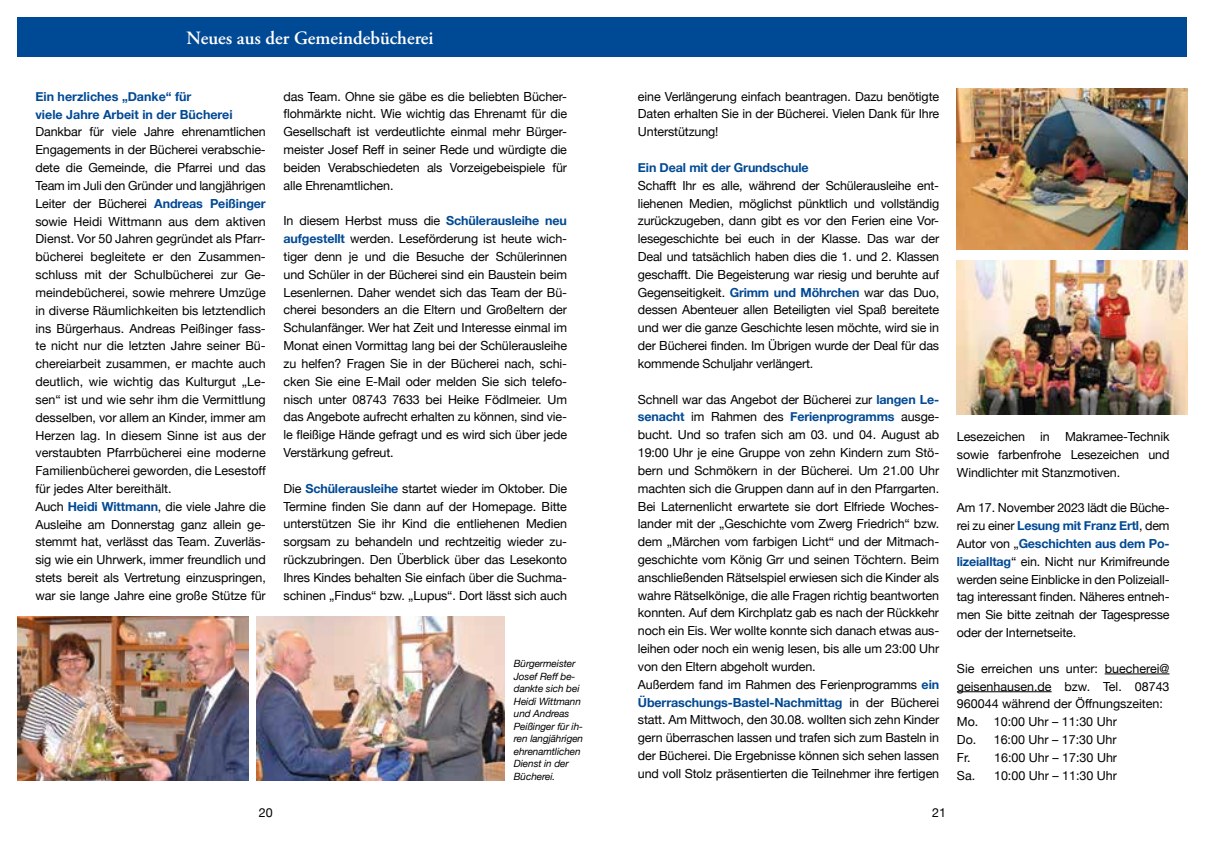
<style>
.page{position:relative;width:1205px;height:851px;background:#fff}
.page>*{position:absolute;margin:0;border:0;box-sizing:border-box;transform-origin:0 0}
.t1{font:600 18.75px "Adobe Garamond Pro";color:#fff}
.t2{font:12.5px/17.8px "Helvetica Neue";letter-spacing:-.01em;color:#000;text-align:justify}
.t3{font:700 12.5px/17.8px "Helvetica Neue";color:#004994}
.t4{font:italic 10px/12.5px "Helvetica Neue";letter-spacing:-.01em;color:#000}
.s1{font-weight:700;color:#004994}
</style>
<div class="page">
<div style="left:18px;top:18px;width:1169px;height:39px;background:#004994"></div>
<hr style="left:1104px;top:673px;width:65px;height:1px;background:#000">
<hr style="left:957px;top:691px;width:94px;height:1px;background:#000">
<img style="left:18px;top:617px;width:230px;height:163px">
<img style="left:256px;top:617px;width:248px;height:163px">
<img style="left:957px;top:89px;width:230px;height:161px">
<img style="left:957px;top:260px;width:230px;height:155px">
<h1 class="t1" style="left:187px;top:27px;width:248px">Neues aus der Gemeindebücherei</h1>
<p class="t3" style="left:35px;top:88px;width:199px">Ein herzliches „Danke“ für<br>viele Jahre Arbeit in der Bücherei</p>
<p class="t2" style="left:35px;top:124px;width:232px;text-align:left">Dankbar für viele Jahre ehrenamtlichen Engagements in der Bücherei verabschie&shy;dete die Gemeinde, die Pfarrei und das Team im Juli den Gründer und langjährigen Leiter der Bücherei <span class="s1">Andreas Peißinger </span>sowie Heidi Wittmann aus dem aktiven Dienst. Vor 50 Jahren gegründet als Pfarr&shy;bücherei begleitete er den Zusammen&shy;schluss mit der Schulbücherei zur Ge&shy;meindebücherei, sowie mehrere Umzüge in diverse Räumlichkeiten bis letztendlich ins Bürgerhaus. Andreas Peißinger fass&shy;te nicht nur die letzten Jahre seiner Bü&shy;chereiarbeit zusammen, er machte auch deutlich, wie wichtig das Kulturgut „Le&shy;sen“ ist und wie sehr ihm die Vermittlung desselben, vor allem an Kinder, immer am Herzen lag. In diesem Sinne ist aus der verstaubten Pfarrbücherei eine moderne Familienbücherei geworden, die Lesestoff für jedes Alter bereithält.<br>Auch <span class="s1">Heidi Wittmann</span>, die viele Jahre die Ausleihe am Donnerstag ganz allein ge&shy;stemmt hat, verlässt das Team. Zuverläs&shy;sig wie ein Uhrwerk, immer freundlich und stets bereit als Vertretung einzuspringen, war sie lange Jahre eine große Stütze für</p>
<p class="t2" style="left:283px;top:88px;width:285px">das Team. Ohne sie gäbe es die beliebten Bücher&shy;flohmärkte nicht. Wie wichtig das Ehrenamt für die Gesellschaft ist verdeutlichte einmal mehr Bürger&shy;meister Josef Reff in seiner Rede und würdigte die beiden Verabschiedeten als Vorzeigebeispiele für alle Ehrenamtlichen.</p>
<p class="t2" style="left:283px;top:213px;width:285px">In diesem Herbst muss die <span class="s1">Schülerausleihe neu aufgestellt</span> werden. Leseförderung ist heute wich&shy;tiger denn je und die Besuche der Schülerinnen und Schüler in der Bücherei sind ein Baustein beim Lesenlernen. Daher wendet sich das Team der Bü&shy;cherei besonders an die Eltern und Großeltern der Schulanfänger. Wer hat Zeit und Interesse einmal im Monat einen Vormittag lang bei der Schülerausleihe zu helfen? Fragen Sie in der Bücherei nach, schi&shy;cken Sie eine E-Mail oder melden Sie sich telefo&shy;nisch unter 08743 7633 bei Heike Födlmeier. Um das Angebote aufrecht erhalten zu können, sind vie&shy;le fleißige Hände gefragt und es wird sich über jede Verstärkung gefreut.</p>
<p class="t2" style="left:283px;top:480px;width:285px">Die <span class="s1">Schülerausleihe</span> startet wieder im Oktober. Die Termine finden Sie dann auf der Homepage. Bitte unterstützen Sie ihr Kind die entliehenen Medien sorgsam zu behandeln und rechtzeitig wieder zu&shy;rückzubringen. Den Überblick über das Lesekonto Ihres Kindes behalten Sie einfach über die Suchma&shy;schinen „Findus“ bzw. „Lupus“. Dort lässt sich auch</p>
<p class="t4" style="left:514px;top:658px;width:71px">Bürgermeister<br>Josef Reff be&shy;dankte sich bei<br>Heidi Wittmann und Andreas<br>Peißinger für ih&shy;ren langjährigen ehrenamtlichen<br>Dienst in der<br>Bücherei.</p>
<p class="t2" style="left:638px;top:88px;width:303px">eine Verlängerung einfach beantragen. Dazu benötigte Daten erhalten Sie in der Bücherei. Vielen Dank für Ihre Unterstützung!</p>
<p class="t3" style="left:638px;top:159px;width:172px">Ein Deal mit der Grundschule</p>
<p class="t2" style="left:638px;top:177px;width:303px">Schafft Ihr es alle, während der Schülerausleihe ent&shy;liehenen Medien, möglichst pünktlich und vollständig zurückzugeben, dann gibt es vor den Ferien eine Vor&shy;lesegeschichte bei euch in der Klasse. Das war der Deal und tatsächlich haben dies die 1. und 2. Klassen geschafft. Die Begeisterung war riesig und beruhte auf Gegenseitigkeit. <span class="s1">Grimm und Möhrchen</span> war das Duo, dessen Abenteuer allen Beteiligten viel Spaß bereitete und wer die ganze Geschichte lesen möchte, wird sie in der Bücherei finden. Im Übrigen wurde der Deal für das kommende Schuljahr verlängert.</p>
<p class="t2" style="left:638px;top:391px;width:303px;text-align:left">Schnell war das Angebot der Bücherei zur <span class="s1">langen Le&shy;senacht</span> im Rahmen des <span class="s1">Ferienprogramms</span> ausge&shy;bucht. Und so trafen sich am 03. und 04. August ab 19:00 Uhr je eine Gruppe von zehn Kindern zum Stö&shy;bern und Schmökern in der Bücherei. Um 21.00 Uhr machten sich die Gruppen dann auf in den Pfarrgarten.<br>Bei Laternenlicht erwartete sie dort Elfriede Woches&shy;lander mit der „Geschichte vom Zwerg Friedrich“ bzw. dem „Märchen vom farbigen Licht“ und der Mitmach&shy;geschichte vom König Grr und seinen Töchtern. Beim anschließenden Rätselspiel erwiesen sich die Kinder als wahre Rätselkönige, die alle Fragen richtig beantworten konnten. Auf dem Kirchplatz gab es nach der Rückkehr noch ein Eis. Wer wollte konnte sich danach etwas aus&shy;leihen oder noch ein wenig lesen, bis alle um 23:00 Uhr von den Eltern abgeholt wurden.<br>Außerdem fand im Rahmen des Ferienprogramms <span class="s1">ein Überraschungs-Bastel-Nachmittag</span> in der Bücherei statt. Am Mittwoch, den 30.08. wollten sich zehn Kinder gern überraschen lassen und trafen sich zum Basteln in der Bücherei. Die Ergebnisse können sich sehen lassen und voll Stolz präsentierten die Teilnehmer ihre fertigen</p>
<p class="t2" style="left:259px;top:804px;width:15px">20</p>
<p class="t2" style="left:932px;top:804px;width:15px">21</p>
<p class="t2" style="left:957px;top:428px;width:214px">Lesezeichen in Makramee-Technik sowie farbenfrohe Lesezeichen und Windlichter mit Stanzmotiven.</p>
<p class="t2" style="left:957px;top:499px;width:214px">Am 17. November 2023 lädt die Büche&shy;rei zu einer <span class="s1">Lesung mit Franz Ertl</span>, dem Autor von „<span class="s1">Geschichten aus dem Po&shy;lizeialltag</span>“ ein. Nicht nur Krimifreunde werden seine Einblicke in den Polizeiall&shy;tag interessant finden. Näheres entneh&shy;men Sie bitte zeitnah der Tagespresse oder der Internetseite.</p>
<p class="t2" style="left:957px;top:660px;width:214px;text-align:left">Sie erreichen uns unter: buecherei@ geisenhausen.de bzw. Tel. 08743<br>960044 während der Öffnungszeiten:<br>Mo. 10:00 Uhr – 11:30 Uhr<br>Do. 16:00 Uhr – 17:30 Uhr<br>Fr. 16:00 Uhr – 17:30 Uhr<br>Sa. 10:00 Uhr – 11:30 Uhr</p>
</div>
